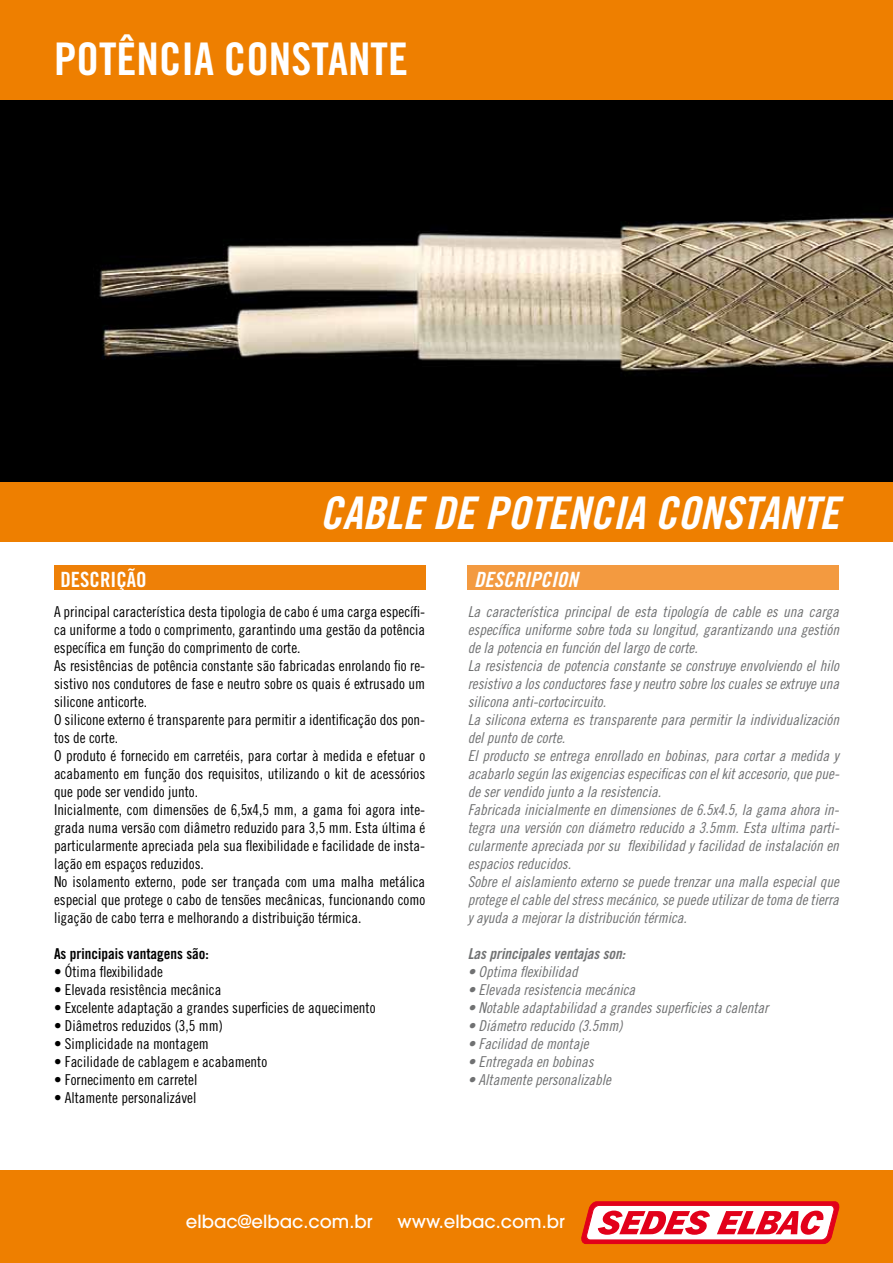
<style>
.page{position:relative;width:893px;height:1263px;background:#fff}
.page>*{position:absolute;margin:0;border:0;box-sizing:border-box;transform-origin:0 0}
.t1{font:45px "Trade Gothic Bold Cond Twenty Obl";color:#fff}
.t2{font:45px "Trade Gothic Bold Cond Twenty";color:#fff}
.t3{font:21px "Trade Gothic Bold Cond Twenty Obl";color:#fff}
.t4{font:21px "Trade Gothic Bold Cond Twenty";color:#fff}
.t5{font:500 18px "Avant Garde";color:#fff}
.t6{font:15px/18px "Trade Gothic Cond Eighteen";color:#000}
.t7{font:15px/18px "Trade Gothic Cond Eighteen Obl";color:#707172}
.t8{font:15px "Trade Gothic Bold Cond Twenty Obl";letter-spacing:-.055em;color:#707172}
.t9{font:15px "Trade Gothic Bold Cond Twenty";color:#000}
</style>
<div class="page">
<img style="left:0;top:99px;width:893px;height:383px">
<div style="left:0;top:0;width:893px;height:99px;background:#ee7f00"></div>
<div style="left:0;top:482px;width:893px;height:59px;background:#ee7f00"></div>
<div style="left:54px;top:566px;width:371px;height:24px;background:#ee8007"></div>
<div style="left:468px;top:566px;width:371px;height:24px;background:#f39a40"></div>
<div style="left:0;top:1171px;width:893px;height:92px;background:#ee7f00"></div>
<svg style="left:581px;top:1201px;width:259px;height:43px;background:#ef767e"></svg>
<h1 class="t2" style="left:54px;top:31px;width:356px">POTÊNCIA CONSTANTE</h1>
<h1 class="t1" style="left:320px;top:485px;width:521px">Cable de potencia constante</h1>
<h2 class="t4" style="left:60px;top:566px;width:88px">DESCRIÇÃO</h2>
<h2 class="t3" style="left:474px;top:566px;width:105px">DESCRIPCION</h2>
<p class="t6" style="left:54px;top:603px;width:373px">A principal característica desta tipologia de cabo é uma carga específi&shy;ca uniforme a todo o comprimento, garantindo uma gestão da potência específica em função do comprimento de corte.<br>As resistências de potência constante são fabricadas enrolando fio re&shy;sistivo nos condutores de fase e neutro sobre os quais é extrusado um silicone anticorte.<br>O silicone externo é transparente para permitir a identificação dos pon&shy;tos de corte.<br>O produto é fornecido em carretéis, para cortar à medida e efetuar o acabamento em função dos requisitos, utilizando o kit de acessórios que pode ser vendido junto.<br>Inicialmente, com dimensões de 6,5x4,5 mm, a gama foi agora inte&shy;grada numa versão com diâmetro reduzido para 3,5 mm. Esta última é particularmente apreciada pela sua flexibilidade e facilidade de insta&shy;lação em espaços reduzidos.<br>No isolamento externo, pode ser trançada com uma malha metálica especial que protege o cabo de tensões mecânicas, funcionando como ligação de cabo terra e melhorando a distribuição térmica.</p>
<p class="t9" style="left:54px;top:945px;width:156px">As principais vantagens são:</p>
<p class="t6" style="left:54px;top:963px;width:111px">• Ótima flexibilidade</p>
<p class="t6" style="left:54px;top:981px;width:169px">• Elevada resistência mecânica</p>
<p class="t6" style="left:54px;top:999px;width:323px">• Excelente adaptação a grandes superficies de aquecimento</p>
<p class="t6" style="left:54px;top:1017px;width:171px">• Diâmetros reduzidos (3,5 mm)</p>
<p class="t6" style="left:54px;top:1035px;width:156px">• Simplicidade na montagem</p>
<p class="t6" style="left:54px;top:1053px;width:215px">• Facilidade de cablagem e acabamento</p>
<p class="t6" style="left:54px;top:1071px;width:145px">• Fornecimento em carretel</p>
<p class="t6" style="left:54px;top:1089px;width:144px">• Altamente personalizável</p>
<p class="t7" style="left:468px;top:603px;width:373px">La característica principal de esta tipología de cable es una carga específica uniforme sobre toda su longitud, garantizando una gestión de la potencia en función del largo de corte.<br>La resistencia de potencia constante se construye envolviendo el hilo resistivo a los conductores fase y neutro sobre los cuales se extruye una silicona anti-cortocircuito.<br>La silicona externa es transparente para permitir la individualización del punto de corte.<br>El producto se entrega enrollado en bobinas, para cortar a medida y acabarlo según las exigencias especificas con el kit accesorio, que pue&shy;de ser vendido junto a la resistencia.<br>Fabricada inicialmente en dimensiones de 6.5x4.5, la gama ahora in&shy;tegra una versión con diámetro reducido a 3.5mm. Esta ultima parti&shy;cularmente apreciada por su flexibilidad y facilidad de instalación en espacios reducidos.<br>Sobre el aislamiento externo se puede trenzar una malla especial que protege el cable del stress mecánico, se puede utilizar de toma de tierra y ayuda a mejorar la distribución térmica.</p>
<p class="t8" style="left:468px;top:945px;width:159px">Las principales ventajas son:</p>
<p class="t7" style="left:468px;top:963px;width:111px">• Optima flexibilidad</p>
<p class="t7" style="left:468px;top:981px;width:169px">• Elevada resistencia mecánica</p>
<p class="t7" style="left:468px;top:999px;width:302px">• Notable adaptabilidad a grandes superficies a calentar</p>
<p class="t7" style="left:468px;top:1017px;width:156px">• Diámetro reducido (3.5mm)</p>
<p class="t7" style="left:468px;top:1035px;width:122px">• Facilidad de montaje</p>
<p class="t7" style="left:468px;top:1053px;width:127px">• Entregada en bobinas</p>
<p class="t7" style="left:468px;top:1071px;width:145px">• Altamente personalizable</p>
<p class="t5" style="left:186px;top:1210px;width:188px">elbac@elbac.com.br</p>
<p class="t5" style="left:397px;top:1210px;width:169px">www.elbac.com.br</p>
</div>
